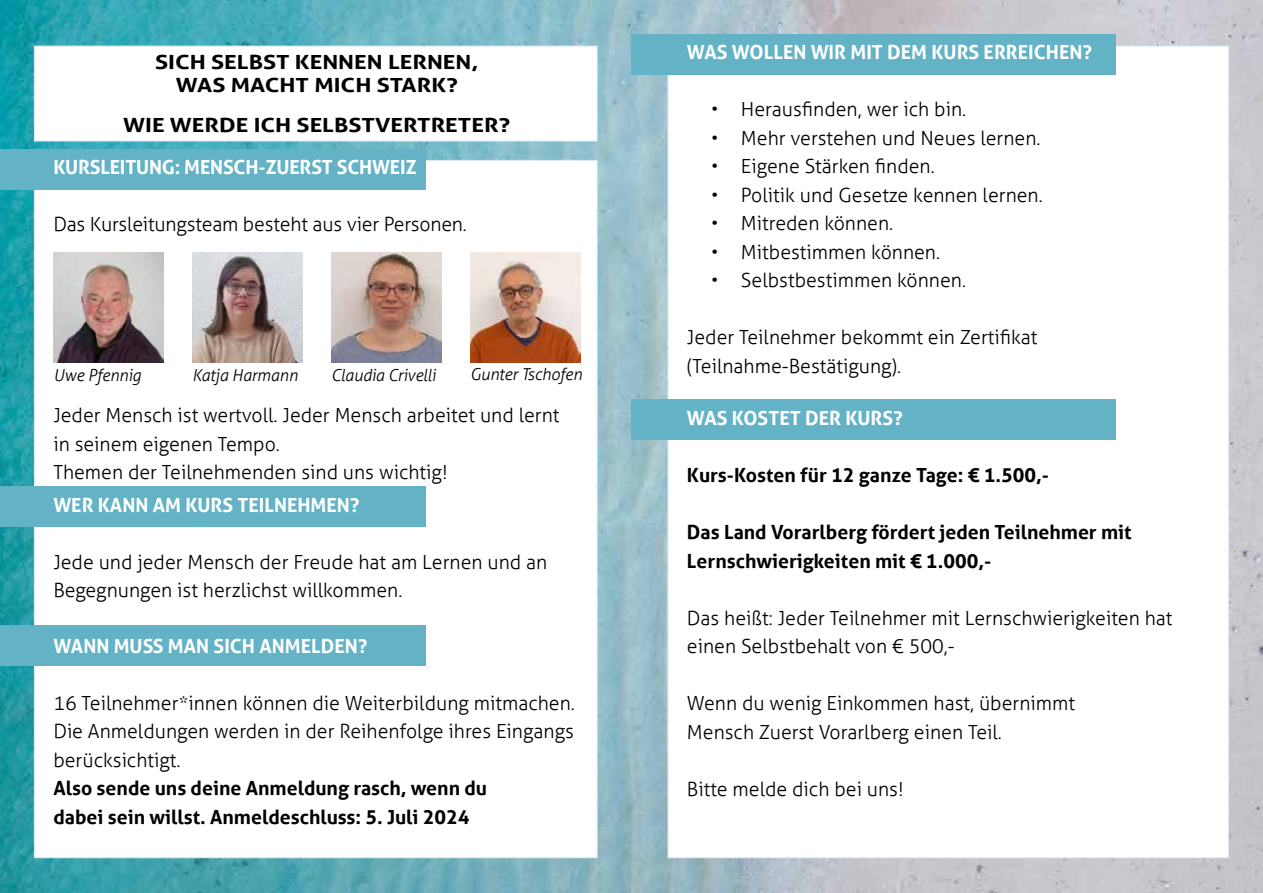
<style>
.page{position:relative;width:1263px;height:893px;background:#fff}
.page>*{position:absolute;margin:0;border:0;box-sizing:border-box;transform-origin:0 0}
.t1{font:300 19.5px/28.5px "Aller";color:#000}
.t2{font:700 19.5px/28.5px "Aller";color:#000}
.t3{font:700 19.5px "Aller";color:#fff}
.t4{font:700 19.5px/23.4px "Aller";color:#000;text-align:center;scale:1.22 1}
.t5{font:italic 300 16.5px "Aller";letter-spacing:-.01em;color:#000}
</style>
<div class="page">
<img style="left:0;top:0;width:1263px;height:893px">
<div style="left:668px;top:46px;width:561px;height:812px;background:#fff;border:1px solid #ddebf5"></div>
<div style="left:34px;top:46px;width:563px;height:95px;background:#fff;border:1px solid #ddebf5"></div>
<div style="left:34px;top:160px;width:563px;height:698px;background:#fff;border:1px solid #ddebf5"></div>
<div style="left:0;top:149px;width:425px;height:41px;background:#63b2c6"></div>
<img style="left:53px;top:253px;width:111px;height:110px">
<img style="left:192px;top:253px;width:110px;height:110px">
<img style="left:331px;top:253px;width:110px;height:110px">
<img style="left:470px;top:253px;width:110px;height:110px">
<div style="left:631px;top:34px;width:485px;height:40px;background:#63b2c6"></div>
<div style="left:0;top:487px;width:425px;height:40px;background:#63b2c6"></div>
<div style="left:631px;top:399px;width:485px;height:41px;background:#63b2c6"></div>
<div style="left:0;top:626px;width:425px;height:40px;background:#63b2c6"></div>
<p class="t4" style="left:155px;top:50px;width:266px">SICH SELBST KENNEN LERNEN,<br>WAS MACHT MICH STARK?</p>
<p class="t4" style="left:123px;top:113px;width:319px">WIE WERDE ICH SELBSTVERTRETER?</p>
<p class="t3" style="left:53px;top:155px;width:365px">KURSLEITUNG: MENSCH-ZUERST SCHWEIZ</p>
<p class="t1" style="left:53px;top:210px;width:415px">Das Kursleitungsteam besteht aus vier Personen.</p>
<p class="t5" style="left:53px;top:365px;width:89px">Uwe Pfennig</p>
<p class="t5" style="left:192px;top:365px;width:107px">Katja Harmann</p>
<p class="t5" style="left:331px;top:366px;width:106px">Claudia Crivelli</p>
<p class="t5" style="left:470px;top:365px;width:114px">Gunter Tschofen</p>
<p class="t1" style="left:53px;top:401px;width:508px">Jeder Mensch ist wertvoll. Jeder Mensch arbeitet und lernt in seinem eigenen Tempo.<br>Themen der Teilnehmenden sind uns wichtig!</p>
<p class="t3" style="left:53px;top:493px;width:308px">WER KANN AM KURS TEILNEHMEN?</p>
<p class="t1" style="left:53px;top:548px;width:495px">Jede und jeder Mensch der Freude hat am Lernen und an<br>Begegnungen ist herzlichst willkommen.</p>
<p class="t3" style="left:53px;top:634px;width:316px">WANN MUSS MAN SICH ANMELDEN?</p>
<p class="t1" style="left:53px;top:688px;width:523px;text-align:justify">16 Teilnehmer*innen können die Weiterbildung mitmachen.<br>Die Anmeldungen werden in der Reihenfolge ihres Eingangs berücksichtigt.</p>
<p class="t2" style="left:53px;top:774px;width:435px">Also sende uns deine Anmeldung rasch, wenn du dabei sein willst. Anmeldeschluss: 5. Juli 2024</p>
<p class="t3" style="left:687px;top:40px;width:406px">WAS WOLLEN WIR MIT DEM KURS ERREICHEN?</p>
<p class="t1" style="left:711px;top:95px;width:257px">• Herausfinden, wer ich bin.</p>
<p class="t1" style="left:711px;top:123px;width:331px">• Mehr verstehen und Neues lernen.</p>
<p class="t1" style="left:711px;top:152px;width:225px">• Eigene Stärken finden.</p>
<p class="t1" style="left:711px;top:180px;width:333px">• Politik und Gesetze kennen lernen.</p>
<p class="t1" style="left:711px;top:209px;width:184px">• Mitreden können.</p>
<p class="t1" style="left:711px;top:237px;width:231px">• Mitbestimmen können.</p>
<p class="t1" style="left:711px;top:266px;width:256px">• Selbstbestimmen können.</p>
<p class="t1" style="left:687px;top:323px;width:352px">Jeder Teilnehmer bekommt ein Zertifikat (Teilnahme-Bestätigung).</p>
<p class="t3" style="left:687px;top:406px;width:217px">WAS KOSTET DER KURS?</p>
<p class="t2" style="left:687px;top:461px;width:364px">Kurs-Kosten für 12 ganze Tage: € 1.500,-</p>
<p class="t2" style="left:687px;top:518px;width:446px">Das Land Vorarlberg fördert jeden Teilnehmer mit<br>Lernschwierigkeiten mit € 1.000,-</p>
<p class="t1" style="left:687px;top:604px;width:487px">Das heißt: Jeder Teilnehmer mit Lernschwierigkeiten hat einen Selbstbehalt von € 500,-</p>
<p class="t1" style="left:687px;top:689px;width:390px">Wenn du wenig Einkommen hast, übernimmt<br>Mensch Zuerst Vorarlberg einen Teil.</p>
<p class="t1" style="left:687px;top:775px;width:218px">Bitte melde dich bei uns!</p>
</div>
